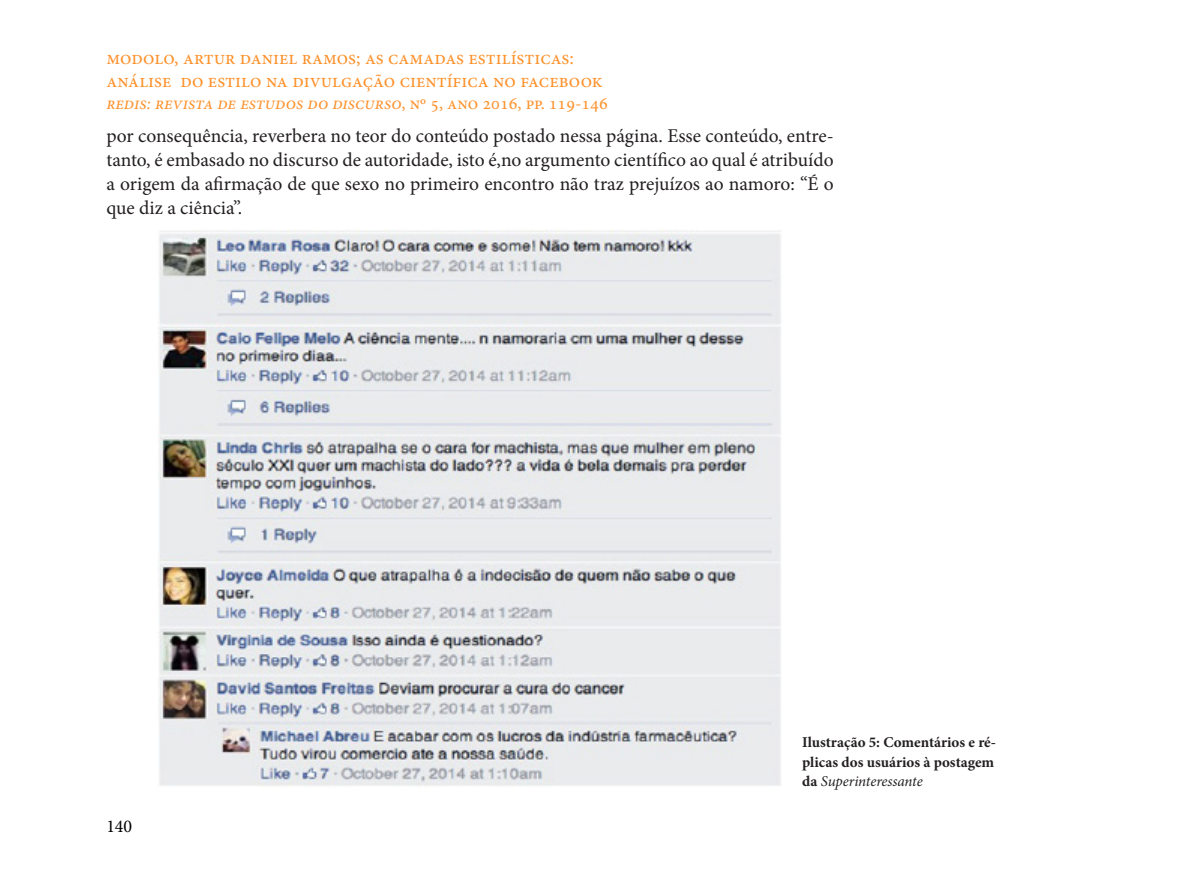
<style>
.page{position:relative;width:1191px;height:885px;background:#fff}
.page>*{position:absolute;margin:0;border:0;box-sizing:border-box;transform-origin:0 0}
.corpo_de_texto{font:19.5px/24px "Minion Pro";letter-spacing:-.005em;color:#231f20;text-align:justify}
.t1{font:19.5px/22.5px "Minion Pro";color:#fd912b}
.t2{font:italic 18px "Minion Pro";color:#fd912b}
.t3{font:18px "Minion Pro";color:#000}
.Footnote_text{font:700 15px/19.5px "Minion Pro";color:#231f20;text-align:justify}
.s1{font-style:normal}
.s2{font-weight:400;font-style:italic}
</style>
<div class="page">
<img style="left:158px;top:230px;width:623px;height:557px">
<p class="t1" style="left:106px;top:47px;width:498px">modolo, artur daniel ramos; as camadas estilísticas: análise do estilo na divulgação científica no facebook</p>
<p class="t2" style="left:106px;top:91px;width:503px">redis: revista de estudos do discurso<span class="s1">, nº 5, ano 2016, pp. 119-146</span></p>
<p class="corpo_de_texto" style="left:106px;top:124px;width:729px">por consequência, reverbera no teor do conteúdo postado nessa página. Esse conteúdo, entre&shy;tanto, é embasado no discurso de autoridade, isto é,no argumento científico ao qual é atribuído a origem da afirmação de que sexo no primeiro encontro não traz prejuízos ao namoro: “É o que diz a ciência”.</p>
<p class="t3" style="left:106px;top:814px;width:27px">140</p>
<p class="Footnote_text" style="left:802px;top:732px;width:195px">Ilustração 5: Comentários e ré&shy;plicas dos usuários à postagem da <span class="s2">Superinteressante</span></p>
</div>
